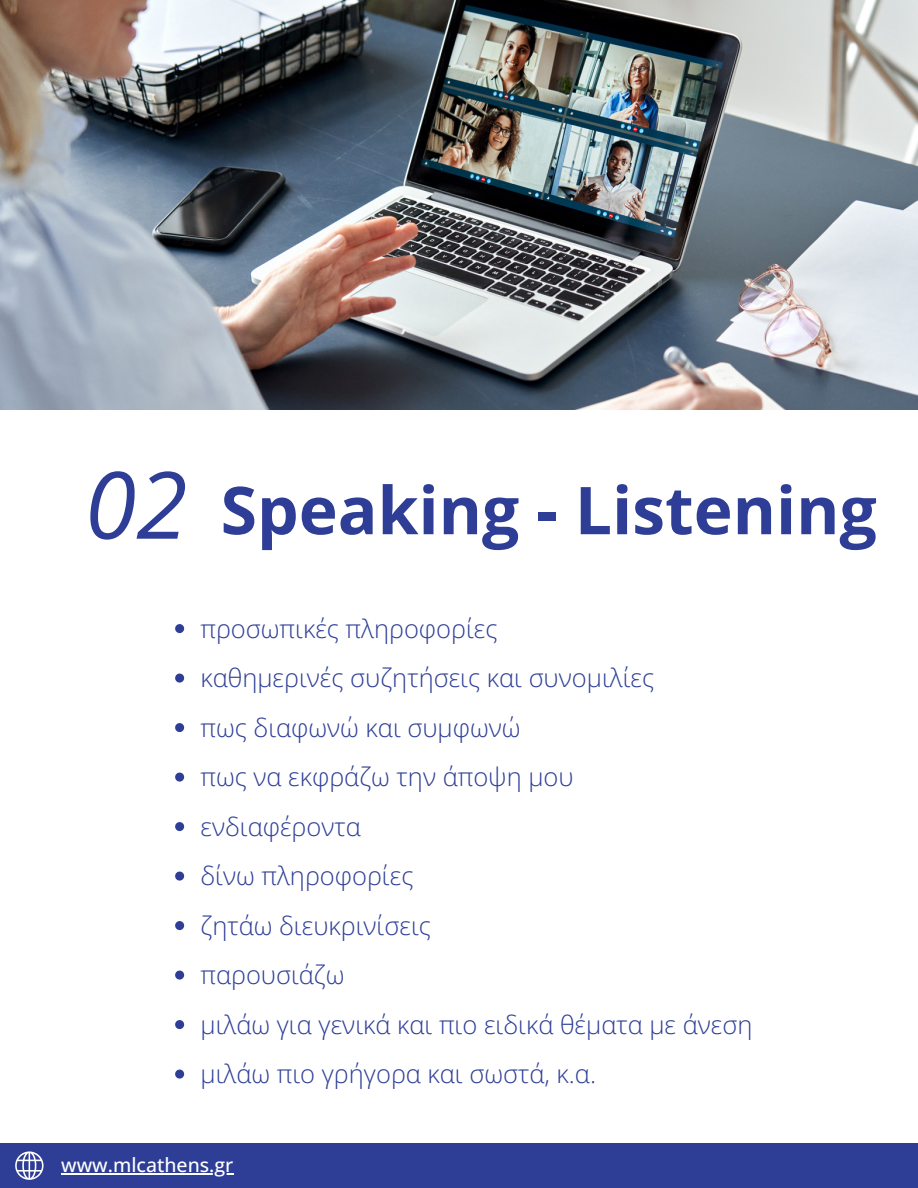
<style>
.page{position:relative;width:918px;height:1188px;background:#fff}
.page>*{position:absolute;margin:0;border:0;box-sizing:border-box;transform-origin:0 0}
.t1{font:italic 93px "Open Sans";color:#2e3e96}
.t2{font:700 66px "Open Sans";color:#2e3e96}
.t3{font:300 25.5px "Open Sans";color:#2e3e96}
.t4{font:500 19.5px "Open Sans";color:#fff}
</style>
<div class="page">
<img style="left:0;top:0;width:918px;height:410px">
<svg style="left:175px;top:624px;width:9px;height:9px"></svg>
<svg style="left:175px;top:674px;width:9px;height:9px"></svg>
<svg style="left:175px;top:723px;width:9px;height:9px"></svg>
<svg style="left:175px;top:773px;width:9px;height:9px"></svg>
<svg style="left:175px;top:822px;width:9px;height:9px"></svg>
<svg style="left:175px;top:872px;width:9px;height:9px"></svg>
<svg style="left:175px;top:921px;width:9px;height:9px"></svg>
<svg style="left:175px;top:971px;width:9px;height:9px"></svg>
<svg style="left:175px;top:1020px;width:9px;height:9px"></svg>
<svg style="left:175px;top:1070px;width:9px;height:9px"></svg>
<div style="left:0;top:1143px;width:918px;height:45px;background:#2e3e96"></div>
<hr style="left:61px;top:1174px;width:172px;height:1px;background:#fff">
<svg style="left:15px;top:1151px;width:28px;height:29px"></svg>
<p class="t1" style="left:85px;top:439px;width:104px">02</p>
<p class="t2" style="left:221px;top:464px;width:658px">Speaking - Listening</p>
<p class="t3" style="left:200px;top:610px;width:299px">προσωπικές πληροφορίες</p>
<p class="t3" style="left:200px;top:660px;width:455px">καθημερινές συζητήσεις και συνομιλίες</p>
<p class="t3" style="left:200px;top:709px;width:322px">πως διαφωνώ και συμφωνώ</p>
<p class="t3" style="left:200px;top:759px;width:375px">πως να εκφράζω την άποψη μου</p>
<p class="t3" style="left:200px;top:808px;width:162px">ενδιαφέροντα</p>
<p class="t3" style="left:200px;top:858px;width:214px">δίνω πληροφορίες</p>
<p class="t3" style="left:200px;top:907px;width:232px">ζητάω διευκρινίσεις</p>
<p class="t3" style="left:200px;top:957px;width:146px">παρουσιάζω</p>
<p class="t3" style="left:200px;top:1006px;width:553px">μιλάω για γενικά και πιο ειδικά θέματα με άνεση</p>
<p class="t3" style="left:200px;top:1056px;width:397px">μιλάω πιο γρήγορα και σωστά, κ.α.</p>
<p class="t4" style="left:61px;top:1152px;width:174px">www.mlcathens.gr</p>
</div>
